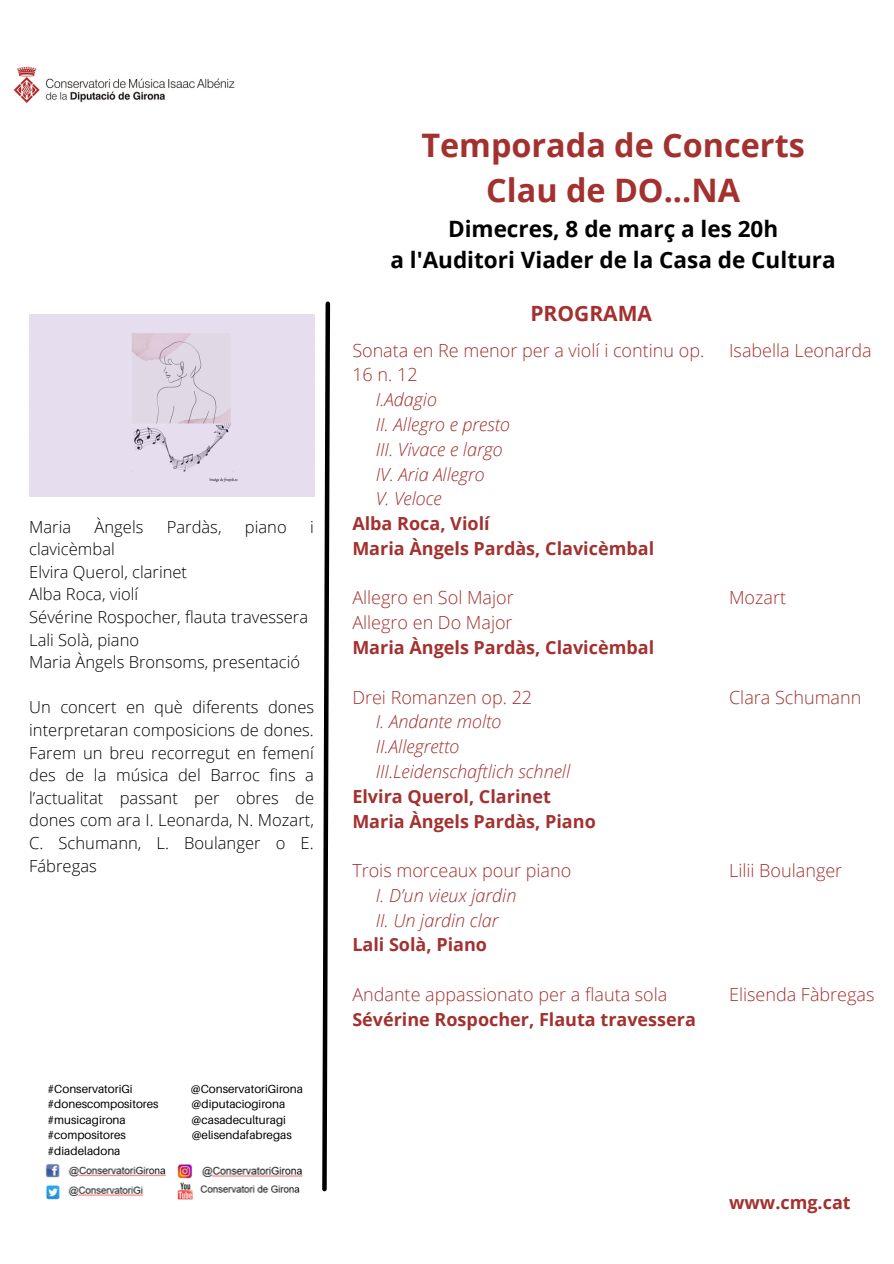
<style>
.page{position:relative;width:894px;height:1264px;background:#fff}
.page>*{position:absolute;margin:0;border:0;box-sizing:border-box;transform-origin:0 0}
.t1{font:700 32.4px/45.3px "Open Sans";color:#a2312f;text-align:center}
.t2{font:700 22.5px/31.5px "Open Sans";color:#000;text-align:center}
.t3{font:700 21px "Open Sans";color:#a2312f}
.t4{font:300 18px/24.8px "Open Sans";color:#a2312f}
.t5{font:700 18px/24.8px "Open Sans";color:#a2312f}
.t6{font:italic 300 18px/24.8px "Open Sans";color:#a2312f}
.t7{font:300 16.5px/22.6px "Open Sans";color:#000}
.t8{font:11.7px "Aileron";color:#000}
</style>
<div class="page">
<img style="left:45px;top:1164px;width:258px;height:36px">
<img style="left:13px;top:66px;width:222px;height:37px">
<img style="left:29px;top:314px;width:285px;height:183px">
<svg style="left:322px;top:301px;width:9px;height:891px"></svg>
<p class="t7" style="left:29px;top:515px;width:43px">Maria</p>
<p class="t7" style="left:95px;top:515px;width:50px">Àngels</p>
<p class="t7" style="left:167px;top:515px;width:56px">Pardàs,</p>
<p class="t7" style="left:245px;top:515px;width:43px">piano</p>
<p class="t7" style="left:310px;top:515px;width:5px">i</p>
<p class="t7" style="left:29px;top:537px;width:280px">clavicèmbal<br>Elvira Querol, clarinet<br>Alba Roca, violí<br>Sévérine Rospocher, flauta travessera<br>Lali Solà, piano<br>Maria Àngels Bronsoms, presentació</p>
<p class="t7" style="left:29px;top:695px;width:286px;text-align:justify">Un concert en què diferents dones interpretaran composicions de dones.<br>Farem un breu recorregut en femení des de la música del Barroc fins a l’actualitat passant per obres de dones com ara I. Leonarda, N. Mozart, C. Schumann, L. Boulanger o E.<br>Fábregas</p>
<p class="t8" style="left:47px;top:1081px;width:86px">#ConservatoriGi</p>
<p class="t8" style="left:191px;top:1081px;width:114px">@ConservatoriGirona</p>
<p class="t8" style="left:47px;top:1096px;width:113px">#donescompositores</p>
<p class="t8" style="left:191px;top:1096px;width:95px">@diputaciogirona</p>
<p class="t8" style="left:47px;top:1112px;width:80px">#musicagirona</p>
<p class="t8" style="left:191px;top:1112px;width:96px">@casadeculturagi</p>
<p class="t8" style="left:47px;top:1128px;width:80px">#compositores</p>
<p class="t8" style="left:192px;top:1128px;width:102px">@elisendafabregas</p>
<p class="t8" style="left:47px;top:1143px;width:74px">#diadeladona</p>
<h1 class="t1" style="left:421px;top:121px;width:385px">Temporada de Concerts<br>Clau de DO...NA</h1>
<h2 class="t2" style="left:390px;top:212px;width:446px">Dimecres, 8 de març a les 20h<br>a l'Auditori Viader de la Casa de Cultura</h2>
<p class="t3" style="left:530px;top:298px;width:123px">PROGRAMA</p>
<p class="t4" style="left:352px;top:337px;width:353px">Sonata en Re menor per a violí i continu op.<br>16 n. 12</p>
<p class="t6" style="left:375px;top:387px;width:136px">I.Adagio<br>II. Allegro e presto<br>III. Vivace e largo<br>IV. Aria Allegro<br>V. Veloce</p>
<p class="t5" style="left:352px;top:510px;width:303px">Alba Roca, Violí<br>Maria Àngels Pardàs, Clavicèmbal</p>
<p class="t4" style="left:352px;top:585px;width:163px">Allegro en Sol Major<br>Allegro en Do Major</p>
<p class="t5" style="left:352px;top:634px;width:303px">Maria Àngels Pardàs, Clavicèmbal</p>
<p class="t4" style="left:352px;top:684px;width:181px">Drei Romanzen op. 22</p>
<p class="t6" style="left:375px;top:709px;width:196px">I. Andante molto<br>II.Allegretto<br>III.Leidenschaftlich schnell</p>
<p class="t5" style="left:352px;top:783px;width:245px">Elvira Querol, Clarinet<br>Maria Àngels Pardàs, Piano</p>
<p class="t4" style="left:352px;top:857px;width:220px">Trois morceaux pour piano</p>
<p class="t6" style="left:375px;top:882px;width:142px">I. D’un vieux jardin<br>II. Un jardin clar</p>
<p class="t5" style="left:352px;top:932px;width:136px">Lali Solà, Piano</p>
<p class="t4" style="left:352px;top:981px;width:316px">Andante appassionato per a flauta sola</p>
<p class="t5" style="left:352px;top:1006px;width:345px">Sévérine Rospocher, Flauta travessera</p>
<p class="t4" style="left:728px;top:337px;width:144px">Isabella Leonarda</p>
<p class="t4" style="left:728px;top:585px;width:58px">Mozart</p>
<p class="t4" style="left:728px;top:684px;width:134px">Clara Schumann</p>
<p class="t4" style="left:728px;top:857px;width:115px">Lilii Boulanger</p>
<p class="t4" style="left:728px;top:981px;width:147px">Elisenda Fàbregas</p>
<p class="t5" style="left:728px;top:1189px;width:123px">www.cmg.cat</p>
</div>
